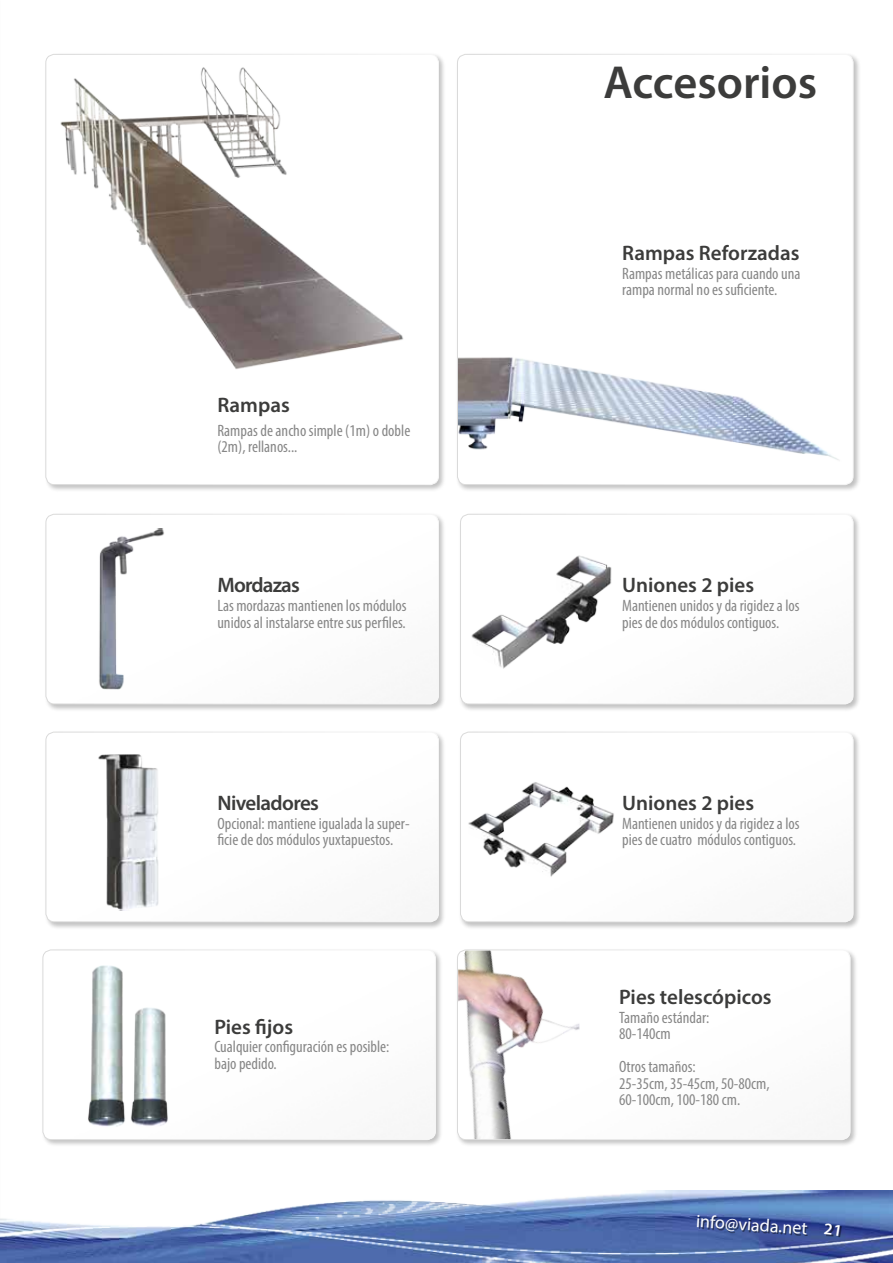
<style>
.page{position:relative;width:893px;height:1263px;background:#fff}
.page>*{position:absolute;margin:0;border:0;box-sizing:border-box;transform-origin:0 0}
.t1{font:600 46.5px "Myriad Pro";color:#3c3c3b}
.t2{font:600 21px "Myriad Pro";color:#3c3c3b}
.t3{font:600 21px "Myriad Pro";letter-spacing:-.03em;color:#3c3c3b}
.t4{font:600 21px "Myriad Pro";letter-spacing:-.04em;color:#3c3c3b}
.t5{font:18px "Myriad Pro";color:#fff}
.t6{font:condensed 16.5px/16.5px "Myriad Pro";color:#878787}
</style>
<div class="page">
<img style="left:0;top:1191px;width:893px;height:72px">
<div style="left:455px;top:52px;width:406px;height:440px;background:#000;opacity:.25"></div>
<div style="left:457px;top:54px;width:396px;height:431px;background:#fff;border-radius:9px"></div>
<img style="left:457px;top:357px;width:396px;height:124px">
<div style="left:44px;top:512px;width:402px;height:200px;background:#000;opacity:.25"></div>
<img style="left:46px;top:514px;width:392px;height:190px">
<div style="left:46px;top:514px;width:393px;height:190px;border:1px solid #fff;border-radius:9px"></div>
<img style="left:91px;top:528px;width:75px;height:162px">
<div style="left:458px;top:512px;width:403px;height:200px;background:#000;opacity:.25"></div>
<img style="left:460px;top:514px;width:393px;height:190px">
<div style="left:460px;top:514px;width:393px;height:190px;border:1px solid #fff;border-radius:9px"></div>
<img style="left:466px;top:552px;width:151px;height:118px">
<div style="left:44px;top:730px;width:402px;height:200px;background:#000;opacity:.25"></div>
<img style="left:46px;top:732px;width:392px;height:190px">
<div style="left:46px;top:732px;width:393px;height:190px;border:1px solid #fff;border-radius:9px"></div>
<img style="left:94px;top:754px;width:68px;height:156px">
<div style="left:458px;top:730px;width:403px;height:200px;background:#000;opacity:.25"></div>
<img style="left:460px;top:732px;width:393px;height:190px">
<div style="left:460px;top:732px;width:393px;height:190px;border:1px solid #fff;border-radius:9px"></div>
<img style="left:466px;top:780px;width:151px;height:101px">
<div style="left:41px;top:948px;width:402px;height:200px;background:#000;opacity:.25"></div>
<img style="left:43px;top:950px;width:392px;height:189px">
<div style="left:43px;top:949px;width:393px;height:191px;border:1px solid #fff;border-radius:9px"></div>
<img style="left:81px;top:963px;width:95px;height:168px">
<div style="left:455px;top:948px;width:403px;height:200px;background:#000;opacity:.25"></div>
<img style="left:457px;top:950px;width:393px;height:189px">
<div style="left:457px;top:949px;width:393px;height:191px;border:1px solid #fff;border-radius:9px"></div>
<img style="left:458px;top:951px;width:121px;height:188px">
<div style="left:826px;top:1225px;width:15px;height:12px;background:#000;opacity:.5"></div>
<div style="left:44px;top:52px;width:403px;height:440px;background:#000;opacity:.25"></div>
<div style="left:46px;top:54px;width:392px;height:431px;background:#fff;border-radius:9px"></div>
<img style="left:60px;top:67px;width:344px;height:302px">
<div style="left:699px;top:1216px;width:110px;height:20px;background:#000;opacity:.5"></div>
<svg style="left:824px;top:1223px;width:16px;height:13px"></svg>
<p class="t2" style="left:217px;top:392px;width:74px">Rampas</p>
<p class="t6" style="left:217px;top:422px;width:194px">Rampas de ancho simple (1m) o doble (2m), rellanos...</p>
<p class="t4" style="left:217px;top:572px;width:84px">Mordazas</p>
<p class="t6" style="left:217px;top:597px;width:191px">Las mordazas mantienen los módulos unidos al instalarse entre sus perfiles.</p>
<p class="t3" style="left:217px;top:790px;width:103px">Niveladores</p>
<p class="t6" style="left:217px;top:815px;width:194px">Opcional: mantiene igualada la super&shy;ficie de dos módulos yuxtapuestos.</p>
<p class="t2" style="left:214px;top:1013px;width:80px">Pies fijos</p>
<p class="t6" style="left:214px;top:1038px;width:176px">Cualquier configuración es posible: bajo pedido.</p>
<h1 class="t1" style="left:603px;top:53px;width:215px">Accesorios</h1>
<p class="t2" style="left:622px;top:240px;width:179px">Rampas Reforzadas</p>
<p class="t6" style="left:622px;top:265px;width:180px">Rampas metálicas para cuando una rampa normal no es suficiente.</p>
<p class="t2" style="left:622px;top:572px;width:134px">Uniones 2 pies</p>
<p class="t6" style="left:622px;top:597px;width:179px">Mantienen unidos y da rigidez a los pies de dos módulos contiguos.</p>
<p class="t2" style="left:622px;top:790px;width:134px">Uniones 2 pies</p>
<p class="t6" style="left:622px;top:815px;width:179px">Mantienen unidos y da rigidez a los pies de cuatro módulos contiguos.</p>
<p class="t2" style="left:619px;top:984px;width:154px">Pies telescópicos</p>
<p class="t6" style="left:619px;top:1009px;width:92px">Tamaño estándar:<br>80-140cm</p>
<p class="t6" style="left:619px;top:1058px;width:152px">Otros tamaños:<br>25-35cm, 35-45cm, 50-80cm,<br>60-100cm, 100-180 cm.</p>
<p class="t5" style="left:697px;top:1209px;width:113px;rotate:4deg">info@viada.net</p>
</div>
